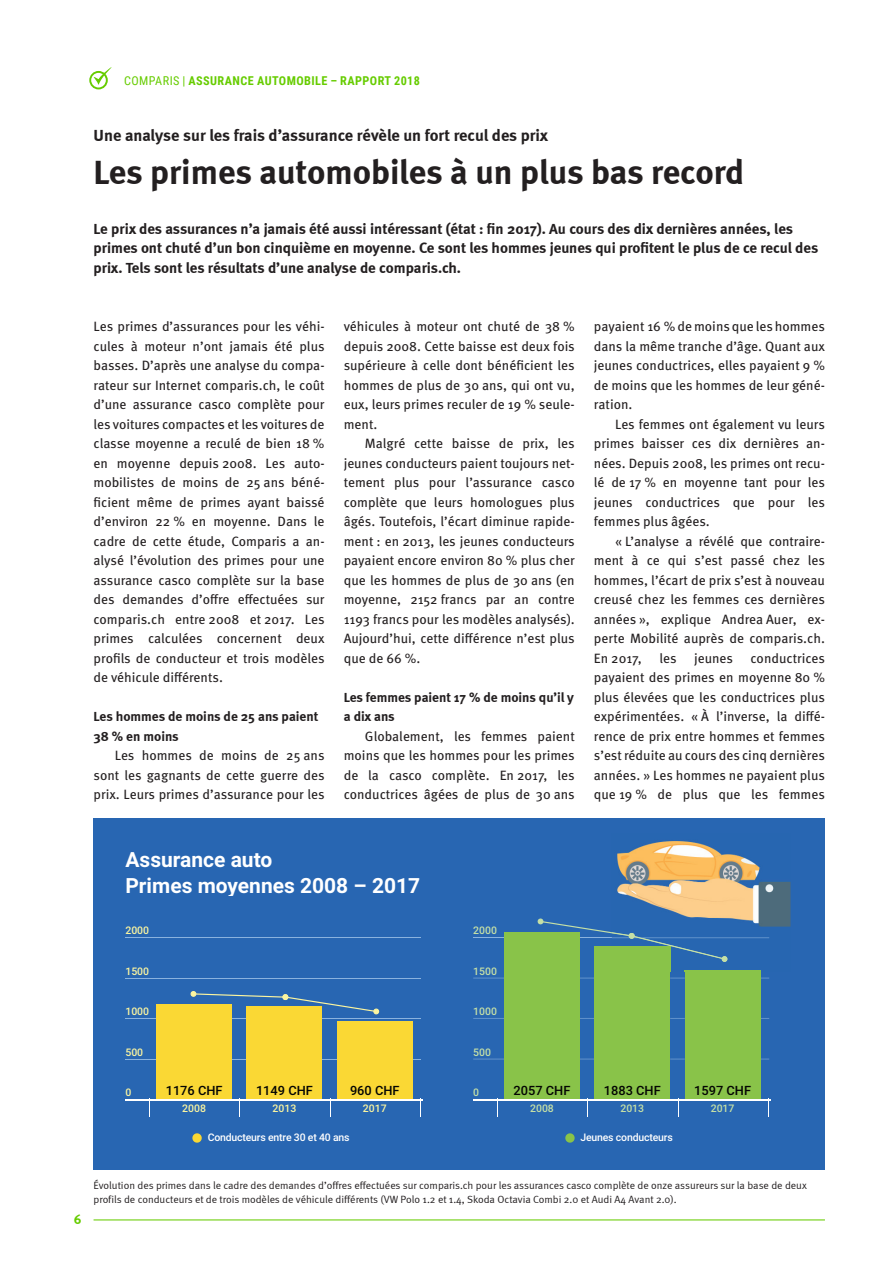
<style>
.page{position:relative;width:893px;height:1263px;background:#fff}
.page>*{position:absolute;margin:0;border:0;box-sizing:border-box;transform-origin:0 0}
.Headline{font:700 34.5px "Meta";letter-spacing:-.005em;color:#231f20}
.t1{font:700 21px/25.7px "Roboto";color:#fff}
.Überzeile{font:700 16.5px "Meta";letter-spacing:-.005em;color:#231f20}
.Lead{font:700 15px/19.5px "Meta";color:#231f20}
.Grundtext{font:13.5px/19.5px "Meta Pro";color:#231f20;text-align:justify}
.Untertitel{font:700 13.5px/19.5px "Meta";color:#231f20}
.t2{font:700 13.5px "Meta";color:#6c0}
.t3{font:500 12.75px "Roboto";color:#040503}
.t4{font:700 12.15px "Roboto Condensed";letter-spacing:.035em;color:#6c0}
.Bildlegende{font:10.5px/13.5px "Meta Normal";color:#231f20}
.t5{font:500 10.5px "Roboto";letter-spacing:-.015em;color:#fff}
.t6{font:500 10.5px "Roboto";color:#fbf5a0}
.t7{font:500 10.5px "Roboto";color:#c5e0a6}
.s1{font-weight:400}
</style>
<div class="page">
<hr style="left:94px;top:1219px;width:731px;height:1px;background:#6c0">
<svg style="left:89px;top:67px;width:23px;height:22px"></svg>
<div style="left:94px;top:819px;width:731px;height:351px;background:#2866b2"></div>
<hr style="left:125px;top:937px;width:296px;height:1px;background:#8ab2de">
<hr style="left:125px;top:978px;width:296px;height:1px;background:#8ab2de">
<hr style="left:125px;top:1018px;width:296px;height:1px;background:#8ab2de">
<hr style="left:125px;top:1059px;width:296px;height:1px;background:#8ab2de">
<hr style="left:125px;top:1099px;width:298px;height:1px;background:#fff">
<svg style="left:149px;top:1100px;width:1px;height:17px"></svg>
<svg style="left:330px;top:1100px;width:1px;height:17px"></svg>
<svg style="left:420px;top:1100px;width:1px;height:17px"></svg>
<div style="left:156px;top:1004px;width:76px;height:95px;background:#fad834"></div>
<div style="left:247px;top:1006px;width:75px;height:93px;background:#fad834"></div>
<div style="left:337px;top:1021px;width:76px;height:78px;background:#fad834"></div>
<svg style="left:192px;top:1133px;width:10px;height:10px"></svg>
<hr style="left:473px;top:937px;width:139px;height:1px;background:#8ab2de">
<svg style="left:670px;top:978px;width:15px;height:1px"></svg>
<hr style="left:473px;top:978px;width:121px;height:1px;background:#8ab2de">
<svg style="left:670px;top:1018px;width:15px;height:1px"></svg>
<hr style="left:473px;top:1018px;width:121px;height:1px;background:#8ab2de">
<svg style="left:670px;top:1059px;width:15px;height:1px"></svg>
<hr style="left:473px;top:1059px;width:121px;height:1px;background:#8ab2de">
<hr style="left:473px;top:1099px;width:297px;height:1px;background:#fff">
<svg style="left:473px;top:1100px;width:296px;height:17px"></svg>
<div style="left:504px;top:933px;width:76px;height:166px;background:#89c349"></div>
<div style="left:594px;top:947px;width:76px;height:152px;background:#89c349"></div>
<div style="left:685px;top:970px;width:75px;height:129px;background:#89c349"></div>
<svg style="left:565px;top:1133px;width:10px;height:10px"></svg>
<svg style="left:191px;top:991px;width:188px;height:23px"></svg>
<img style="left:617px;top:841px;width:173px;height:131px">
<img style="left:727px;top:937px;width:42px;height:1px">
<img style="left:617px;top:962px;width:53px;height:10px">
<img style="left:685px;top:970px;width:75px;height:2px">
<svg style="left:538px;top:918px;width:189px;height:44px"></svg>
<img style="left:630px;top:935px;width:96px;height:25px">
<p class="t4" style="left:124px;top:72px;width:297px"><span class="s1">COMPARIS |</span> ASSURANCE AUTOMOBILE – RAPPORT 2018</p>
<p class="Überzeile" style="left:94px;top:125px;width:456px">Une analyse sur les frais d’assurance révèle un fort recul des prix</p>
<p class="Headline" style="left:94px;top:151px;width:652px">Les primes automobiles à un plus bas record</p>
<p class="Lead" style="left:94px;top:218px;width:726px">Le prix des assurances n’a jamais été aussi intéressant (état : fin 2017). Au cours des dix dernières années, les primes ont chuté d’un bon cinquième en moyenne. Ce sont les hommes jeunes qui profitent le plus de ce recul des prix. Tels sont les résultats d’une analyse de comparis.ch.</p>
<p class="Grundtext" style="left:94px;top:316px;width:233px">Les primes d’assurances pour les véhi&shy;cules à moteur n’ont jamais été plus basses. D’après une analyse du compa&shy;rateur sur Internet comparis.ch, le coût d’une assurance casco complète pour les voitures compactes et les voitures de classe moyenne a reculé de bien 18 % en moyenne depuis 2008. Les auto&shy;mobilistes de moins de 25 ans béné&shy;ficient même de primes ayant baissé d’environ 22 % en moyenne. Dans le cadre de cette étude, Comparis a an&shy;alysé l’évolution des primes pour une assurance casco complète sur la base des demandes d’offre effectuées sur comparis.ch entre 2008 et 2017. Les primes calculées concernent deux profils de conducteur et trois modèles de véhicule différents.</p>
<p class="Untertitel" style="left:94px;top:706px;width:226px">Les hommes de moins de 25 ans paient<br>38 % en moins</p>
<p class="Grundtext" style="left:94px;top:745px;width:233px;text-indent:21px">Les hommes de moins de 25 ans sont les gagnants de cette guerre des prix. Leurs primes d’assurance pour les</p>
<p class="Grundtext" style="left:344px;top:316px;width:233px">véhicules à moteur ont chuté de 38 % depuis 2008. Cette baisse est deux fois supérieure à celle dont bénéficient les hommes de plus de 30 ans, qui ont vu, eux, leurs primes reculer de 19 % seule&shy;ment.</p>
<p class="Grundtext" style="left:344px;top:433px;width:233px;text-indent:21px">Malgré cette baisse de prix, les jeunes conducteurs paient toujours net&shy;tement plus pour l’assurance casco complète que leurs homologues plus âgés. Toutefois, l’écart diminue rapide&shy;ment : en 2013, les jeunes conducteurs payaient encore environ 80 % plus cher que les hommes de plus de 30 ans (en moyenne, 2152 francs par an contre 1193 francs pour les modèles analysés).<br>Aujourd’hui, cette différence n’est plus que de 66 %.</p>
<p class="Untertitel" style="left:344px;top:687px;width:232px">Les femmes paient 17 % de moins qu’il y a dix ans</p>
<p class="Grundtext" style="left:344px;top:725px;width:233px;text-indent:21px">Globalement, les femmes paient moins que les hommes pour les primes de la casco complète. En 2017, les conductrices âgées de plus de 30 ans</p>
<p class="Grundtext" style="left:594px;top:316px;width:233px">payaient 16 % de moins que les hommes dans la même tranche d’âge. Quant aux jeunes conductrices, elles payaient 9 % de moins que les hommes de leur géné&shy;ration.</p>
<p class="Grundtext" style="left:594px;top:413px;width:233px;text-indent:21px">Les femmes ont également vu leurs primes baisser ces dix dernières an&shy;nées. Depuis 2008, les primes ont recu&shy;lé de 17 % en moyenne tant pour les jeunes conductrices que pour les femmes plus âgées.</p>
<p class="Grundtext" style="left:594px;top:530px;width:233px;text-indent:21px">« L’analyse a révélé que contraire&shy;ment à ce qui s’est passé chez les hommes, l’écart de prix s’est à nouveau creusé chez les femmes ces dernières années », explique Andrea Auer, ex&shy;perte Mobilité auprès de comparis.ch.<br>En 2017,</p>
<p class="Grundtext" style="left:594px;top:647px;width:233px;text-indent:157px">conductrices payaient des primes en moyenne 80 % plus élevées que les conductrices plus expérimentées. « À l’inverse, la diffé&shy;rence de prix entre hommes et femmes s’est réduite au cours des cinq dernières années. » Les hommes ne payaient plus que 19 % de plus que les femmes</p>
<p class="Grundtext" style="left:659px;top:647px;width:19px">les</p>
<p class="Grundtext" style="left:694px;top:647px;width:40px">jeunes</p>
<p class="t2" style="left:74px;top:1211px;width:9px">6</p>
<p class="t1" style="left:125px;top:846px;width:296px">Assurance auto<br>Primes moyennes 2008 – 2017</p>
<p class="t6" style="left:125px;top:923px;width:25px">2000</p>
<p class="t6" style="left:125px;top:963px;width:25px">1500</p>
<p class="t6" style="left:125px;top:1004px;width:25px">1000</p>
<p class="t6" style="left:125px;top:1044px;width:19px">500</p>
<p class="t6" style="left:125px;top:1085px;width:7px">0</p>
<p class="t6" style="left:182px;top:1101px;width:25px">2008</p>
<p class="t6" style="left:273px;top:1101px;width:25px">2013</p>
<p class="t6" style="left:363px;top:1101px;width:25px">2017</p>
<p class="t7" style="left:473px;top:923px;width:25px">2000</p>
<p class="t7" style="left:473px;top:963px;width:25px">1500</p>
<p class="t7" style="left:473px;top:1004px;width:25px">1000</p>
<p class="t7" style="left:473px;top:1044px;width:19px">500</p>
<p class="t7" style="left:473px;top:1085px;width:7px">0</p>
<p class="t3" style="left:514px;top:1082px;width:58px">2057 CHF</p>
<p class="t3" style="left:604px;top:1082px;width:58px">1883 CHF</p>
<p class="t3" style="left:694px;top:1082px;width:58px">1597 CHF</p>
<p class="t5" style="left:580px;top:1130px;width:94px">Jeunes conducteurs</p>
<p class="Bildlegende" style="left:94px;top:1179px;width:715px">Évolution des primes dans le cadre des demandes d’offres effectuées sur comparis.ch pour les assurances casco complète de onze assureurs sur la base de deux profils de conducteurs et de trois modèles de véhicule différents (VW Polo 1.2 et 1.4, Skoda Octavia Combi 2.0 et Audi A4 Avant 2.0).</p>
<p class="t3" style="left:166px;top:1082px;width:58px">1176 CHF</p>
<p class="t3" style="left:256px;top:1082px;width:58px">1149 CHF</p>
<p class="t3" style="left:350px;top:1082px;width:51px">960 CHF</p>
<p class="t5" style="left:208px;top:1130px;width:143px">Conducteurs entre 30 et 40 ans</p>
<p class="t7" style="left:530px;top:1101px;width:25px">2008</p>
<p class="t7" style="left:620px;top:1101px;width:25px">2013</p>
<p class="t7" style="left:711px;top:1101px;width:25px">2017</p>
</div>
